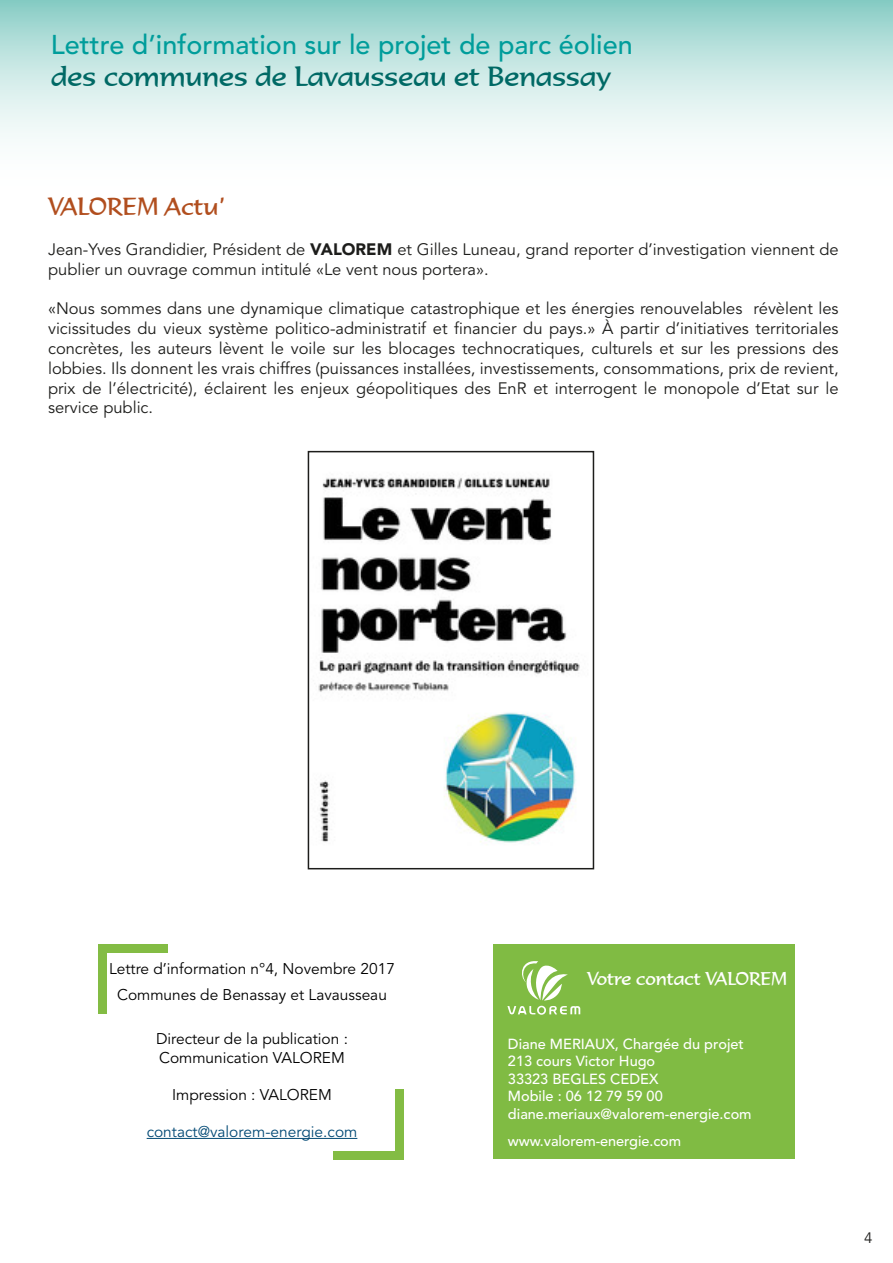
<style>
.page{position:relative;width:893px;height:1263px;background:#fff}
.page>*{position:absolute;margin:0;border:0;box-sizing:border-box;transform-origin:0 0}
.t1{font:500 27px "Avenir LT Std";color:#009d9b}
.t2{font:27px "Formal 436 BT";color:#006965}
.t3{font:24px "Formal 436 BT";color:#b14e1e}
.t4{font:17.85px "Formal 436 BT";letter-spacing:-.005em;color:#fff}
.t5{font:16.5px/19.8px "Avenir LT Std";color:#1d1d1b}
.t6{font:15.45px/25.8px "Avenir LT Std";color:#000;text-align:center}
.t7{font:15.45px "Avenir LT Std";color:#024975}
.t8{font:15px "Avenir LT Std";color:#1d1d1b}
.t9{font:500 14.55px/17.4px "Avenir LT Std";color:#fff}
.s1{font-weight:900}
</style>
<div class="page">
<div style="left:493px;top:944px;width:302px;height:214px;background:#80bb43"></div>
<svg style="left:507px;top:961px;width:73px;height:54px"></svg>
<div style="left:98px;top:944px;width:9px;height:70px;background:#83bc44"></div>
<div style="left:98px;top:944px;width:70px;height:9px;background:#83bc44"></div>
<div style="left:395px;top:1089px;width:9px;height:71px;background:#83bc44"></div>
<div style="left:333px;top:1151px;width:71px;height:8px;background:#83bc44"></div>
<hr style="left:147px;top:1138px;width:210px;height:1px;background:#024975">
<svg style="left:0;top:0;width:893px;height:139px;background:#c6e6e3"></svg>
<img style="left:307px;top:461px;width:273px;height:397px">
<div style="left:308px;top:451px;width:286px;height:418px;border:2px solid #1d1d1b"></div>
<h1 class="t1" style="left:51px;top:29px;width:583px">Lettre d’information sur le projet de parc éolien</h1>
<h1 class="t2" style="left:51px;top:60px;width:561px">des communes de Lavausseau et Benassay</h1>
<h2 class="t3" style="left:48px;top:192px;width:179px">VALOREM Actu’</h2>
<p class="t5" style="left:48px;top:240px;width:792px">Jean-Yves Grandidier, Président de <span class="s1">VALOREM</span> et Gilles Luneau, grand reporter d’investigation viennent de publier un ouvrage commun intitulé «Le vent nous portera».</p>
<p class="t5" style="left:48px;top:299px;width:792px;text-align:justify">«Nous sommes dans une dynamique climatique catastrophique et les énergies renouvelables révèlent les vicissitudes du vieux système politico-administratif et financier du pays.» À partir d’initiatives territoriales concrètes, les auteurs lèvent le voile sur les blocages technocratiques, culturels et sur les pressions des lobbies. Ils donnent les vrais chiffres (puissances installées, investissements, consommations, prix de revient, prix de l’électricité), éclairent les enjeux géopolitiques des EnR et interrogent le monopole d’Etat sur le service public.</p>
<p class="t6" style="left:109px;top:956px;width:287px">Lettre d’information n°4, Novembre 2017<br>Communes de Benassay et Lavausseau</p>
<p class="t6" style="left:156px;top:1030px;width:194px;line-height:18.6px;text-align:left">Directeur de la publication :<br>Communication VALOREM</p>
<p class="t6" style="left:172px;top:1082px;width:161px">Impression : VALOREM</p>
<p class="t7" style="left:147px;top:1123px;width:212px">contact@valorem-energie.com</p>
<p class="t4" style="left:587px;top:967px;width:202px">Votre contact VALOREM</p>
<p class="t9" style="left:508px;top:1035px;width:245px">Diane MERIAUX, Chargée du projet<br>213 cours Victor Hugo<br>33323 BEGLES CEDEX<br>Mobile : 06 12 79 59 00 diane.meriaux@valorem-energie.com</p>
<p class="t9" style="left:508px;top:1133px;width:175px">www.valorem-energie.com</p>
<p class="t8" style="left:864px;top:1229px;width:10px">4</p>
</div>
